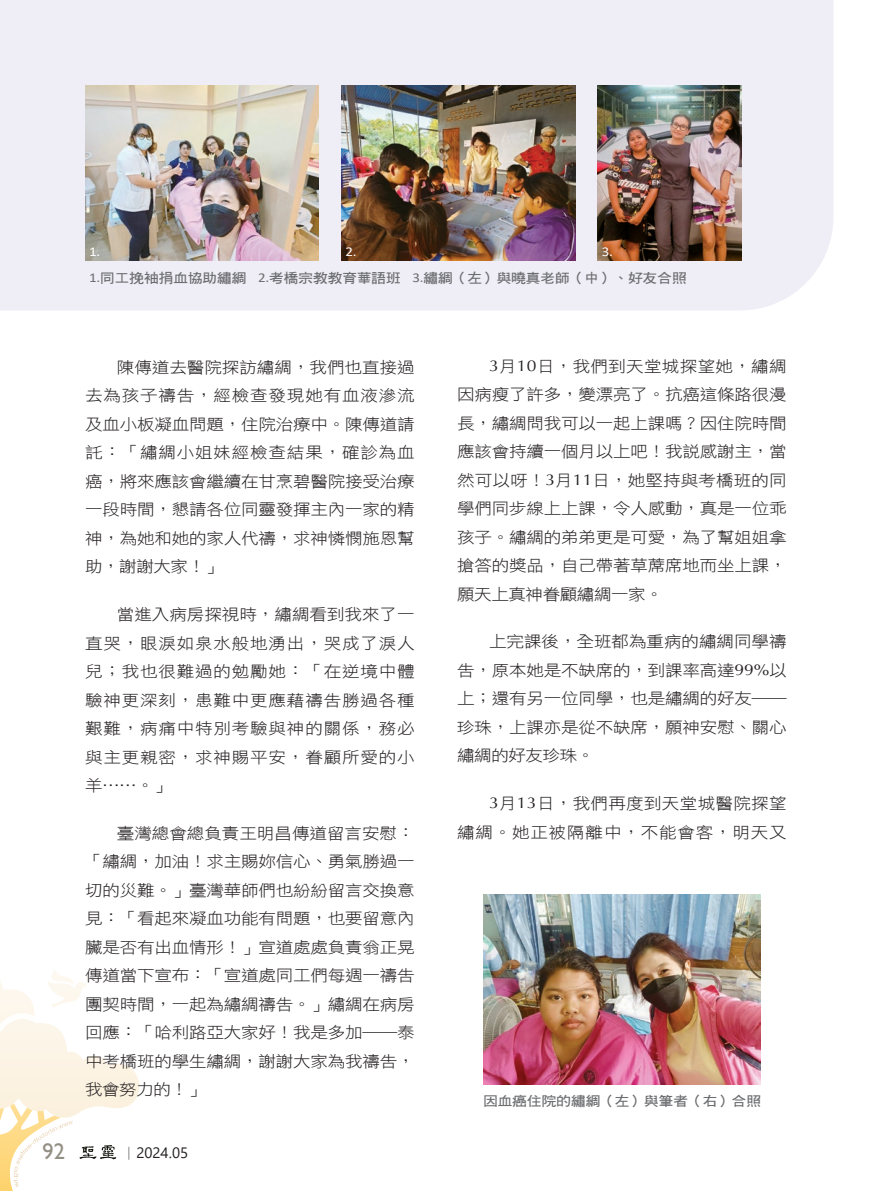
<style>
.page{position:relative;width:893px;height:1191px;background:#fff}
.page>*{position:absolute;margin:0;border:0;box-sizing:border-box;transform-origin:0 0}
.t1{font:22.5px "Gill Sans";color:#959086}
.t2{font:15.75px/28.5px "DF Hei W3 WIN BF";letter-spacing:-.01em;color:#231f20;text-align:justify;scale:1.11 1}
.t3{font:15.75px/28.5px "DF Hei W3 WIN BF";letter-spacing:.03em;color:#231f20;text-align:right;scale:1.11 1}
.t4{font:15px "Segoe UI";color:#231f20}
.圖說_大{font:13.5px "DF Hei W7 WIN BF";letter-spacing:-.025em;color:#6c6d70;scale:1.11 1}
.圖說_大-2{font:13.5px "Calibri";color:#fff;scale:1.11 1}
.s1{font-family:"Calibri"}
.s2{font-family:"Adobe Ming Std";font-weight:300}
.s3{font-family:"Optima"}
</style>
<div class="page">
<div style="left:0;top:0;width:833px;height:310px;background:#efeef6"></div>
<img style="left:85px;top:85px;width:234px;height:175px">
<img style="left:341px;top:85px;width:234px;height:175px">
<img style="left:598px;top:85px;width:144px;height:175px">
<img style="left:484px;top:894px;width:276px;height:190px">
<svg style="left:0;top:970px;width:140px;height:221px"></svg>
<p class="圖說_大-2" style="left:89px;top:242px;width:11px">1.</p>
<p class="圖說_大-2" style="left:346px;top:242px;width:11px">2.</p>
<p class="圖說_大-2" style="left:602px;top:242px;width:11px">3.</p>
<p class="圖說_大" style="left:89px;top:271px;width:540px"><span class="s1">1.</span>同工挽袖捐血協助繡綢 <span class="s1">2.</span>考橋宗教教育華語班 <span class="s1">3.</span>繡綢（左）與曉真老師（中）、好友合照</p>
<p class="t2" style="left:85px;top:353px;width:298px;text-indent:32px">陳傳道去醫院探訪繡綢，我們也直接過去為孩子禱告，經檢查發現她有血液滲流及血小板凝血問題，住院治療中。陳傳道請託：「繡綢小姐妹經檢查結果，確診為血癌，將來應該會繼續在甘烹碧醫院接受治療一段時間，懇請各位同靈發揮主內一家的精神，為她和她的家人代禱，求神憐憫施恩幫助，謝謝大家！」</p>
<p class="t2" style="left:85px;top:600px;width:298px;text-indent:32px">當進入病房探視時，繡綢看到我來了一直哭，眼淚如泉水般地湧出，哭成了淚人兒；我也很難過的勉勵她：「在逆境中體驗神更深刻，患難中更應藉禱告勝過各種艱難，病痛中特別考驗與神的關係，務必與主更親密，求神賜平安，眷顧所愛的小羊……。」</p>
<p class="t2" style="left:85px;top:819px;width:298px;text-indent:32px">臺灣總會總負責王明昌傳道留言安慰：「繡綢，加油！求主賜妳信心、勇氣勝過一切的災難。」臺灣華師們也紛紛留言交換意見：「看起來凝血功能有問題，也要留意內臟是否有出血情形！」宣道處處負責翁正晃傳道當下宣布：「宣道處同工們每週一禱告團契時間，一起為繡綢禱告。」繡綢在病房回應：「哈利路亞大家好！我是多加――泰中考橋班的學生繡綢，謝謝大家為我禱告，我會努力的！」</p>
<h1 class="t1" style="left:43px;top:1138px;width:24px">92</h1>
<p class="t4" style="left:121px;top:1138px;width:68px"><span class="s2">｜</span>2024.05</p>
<p class="t2" style="left:457px;top:352px;width:298px;text-indent:32px"><span class="s3">3</span>月<span class="s3">10</span>日，我們到天堂城探望她，繡綢因病瘦了許多，變漂亮了。抗癌這條路很漫長，繡綢問我可以一起上課嗎？因住院時間應該會持續一個月以上吧！我說感謝主，當然可以呀！<span class="s3">3</span>月<span class="s3">11</span>日，她堅持與考橋班的同學們同步線上上課，令人感動，真是一位乖孩子。繡綢的弟弟更是可愛，為了幫姐姐拿搶答的獎品，自己帶著草蓆席地而坐上課，願天上真神眷顧繡綢一家。</p>
<p class="t2" style="left:457px;top:627px;width:298px;text-indent:32px">上完課後，全班都為重病的繡綢同學禱告，原本她是不缺席的，到課率高達<span class="s3">99%</span>以上；還有另一位同學，也是繡綢的好友――珍珠，上課亦是從不缺席，願神安慰、關心繡綢的好友珍珠。</p>
<p class="t3" style="left:457px;top:789px;width:298px"><span class="s3">3</span>月<span class="s3">13</span>日，我們再度到天堂城醫院探望<br>繡綢。她正被隔離中，不能會客，明天又</p>
<p class="圖說_大" style="left:483px;top:1094px;width:252px">因血癌住院的繡綢（左）與筆者（右）合照</p>
</div>
